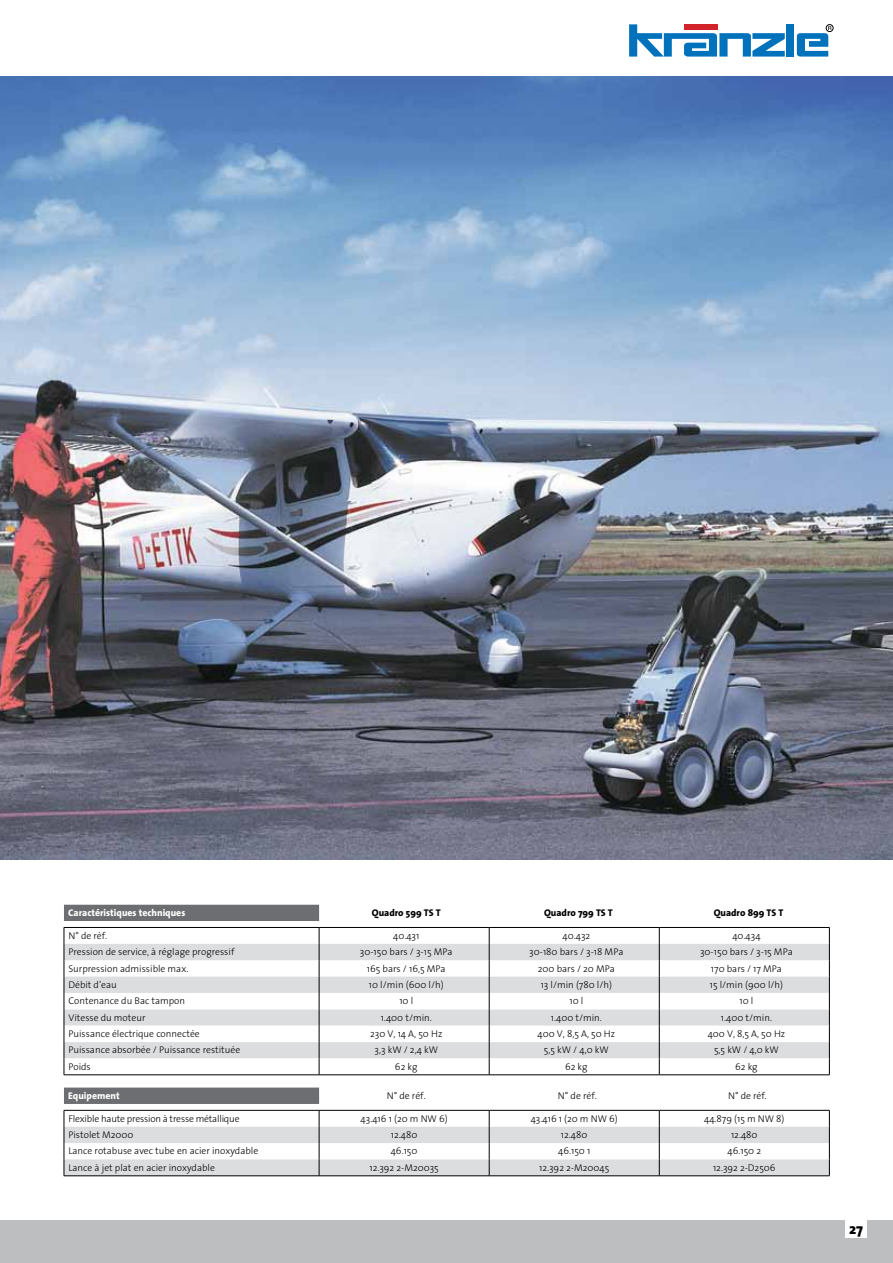
<style>
.page{position:relative;width:893px;height:1263px;background:#fff}
.page>*{position:absolute;margin:0;border:0;box-sizing:border-box;transform-origin:0 0}
.t1{font:800 15px "The Sans";color:#000}
.t2{font:300 9.75px "The Sans";color:#000}
.t3{font:300 9.75px "The Sans";letter-spacing:-.02em;color:#000}
.t4{font:800 9.75px "The Sans";color:#fff}
.t5{font:800 9.75px "The Sans";color:#000}
</style>
<div class="page">
<div style="left:0;top:1220px;width:893px;height:43px;background:#bcbec0"></div>
<div style="left:845px;top:1220px;width:22px;height:18px;background:#fff"></div>
<svg style="left:629px;top:24px;width:156px;height:33px"></svg>
<div style="left:786px;top:24px;width:8px;height:33px;background:#0072bc"></div>
<div style="left:826px;top:24px;width:7px;height:8px;border:1px solid #000;border-radius:50%"></div>
<svg style="left:797px;top:26px;width:34px;height:31px"></svg>
<img style="left:0;top:77px;width:893px;height:783px">
<div style="left:64px;top:905px;width:255px;height:16px;background:#6d6e71"></div>
<svg style="left:64px;top:1075px;width:765px;height:100px"></svg>
<svg style="left:64px;top:1111px;width:1px;height:64px"></svg>
<svg style="left:319px;top:1111px;width:1px;height:64px"></svg>
<svg style="left:489px;top:1111px;width:1px;height:64px"></svg>
<svg style="left:659px;top:1111px;width:1px;height:64px"></svg>
<svg style="left:829px;top:1111px;width:1px;height:64px"></svg>
<hr style="left:64px;top:1110px;width:255px;height:1px;background:#000">
<hr style="left:319px;top:1110px;width:170px;height:1px;background:#000">
<hr style="left:489px;top:1110px;width:170px;height:1px;background:#000">
<hr style="left:659px;top:1110px;width:171px;height:1px;background:#000">
<svg style="left:64px;top:927px;width:766px;height:148px"></svg>
<hr style="left:319px;top:927px;width:170px;height:1px;background:#000">
<hr style="left:489px;top:927px;width:170px;height:1px;background:#000">
<hr style="left:659px;top:927px;width:171px;height:1px;background:#000">
<hr style="left:64px;top:1175px;width:255px;height:1px;background:#000">
<hr style="left:319px;top:1175px;width:170px;height:1px;background:#000">
<hr style="left:489px;top:1175px;width:170px;height:1px;background:#000">
<hr style="left:659px;top:1175px;width:171px;height:1px;background:#000">
<p class="t4" style="left:68px;top:904px;width:119px">Caractéristiques techniques</p>
<p class="t5" style="left:372px;top:904px;width:70px">Quadro 599 TS T</p>
<p class="t5" style="left:544px;top:904px;width:70px">Quadro 799 TS T</p>
<p class="t5" style="left:714px;top:904px;width:71px">Quadro 899 TS T</p>
<p class="t2" style="left:68px;top:927px;width:40px">N° de réf.</p>
<p class="t2" style="left:393px;top:927px;width:28px">40.431</p>
<p class="t2" style="left:562px;top:927px;width:29px">40.432</p>
<p class="t2" style="left:732px;top:927px;width:30px">40.434</p>
<p class="t2" style="left:68px;top:944px;width:167px">Pression de service, à réglage progressif</p>
<p class="t2" style="left:360px;top:944px;width:94px">30-150 bars / 3-15 MPa</p>
<p class="t2" style="left:529px;top:944px;width:96px">30-180 bars / 3-18 MPa</p>
<p class="t2" style="left:700px;top:944px;width:94px">30-150 bars / 3-15 MPa</p>
<p class="t2" style="left:68px;top:960px;width:121px">Surpression admissible max.</p>
<p class="t2" style="left:367px;top:960px;width:80px">165 bars / 16,5 MPa</p>
<p class="t2" style="left:538px;top:960px;width:79px">200 bars / 20 MPa</p>
<p class="t2" style="left:711px;top:960px;width:73px">170 bars / 17 MPa</p>
<p class="t2" style="left:68px;top:977px;width:50px">Débit d’eau</p>
<p class="t2" style="left:369px;top:977px;width:76px">10 l/min (600 l/h)</p>
<p class="t2" style="left:541px;top:977px;width:73px">13 l/min (780 l/h)</p>
<p class="t2" style="left:710px;top:977px;width:75px">15 l/min (900 l/h)</p>
<p class="t2" style="left:68px;top:993px;width:118px">Contenance du Bac tampon</p>
<p class="t2" style="left:399px;top:993px;width:15px">10l</p>
<p class="t2" style="left:569px;top:993px;width:15px">10l</p>
<p class="t2" style="left:739px;top:993px;width:15px">10l</p>
<p class="t2" style="left:68px;top:1009px;width:79px">Vitesse du moteur</p>
<p class="t2" style="left:381px;top:1009px;width:53px">1.400 t/min.</p>
<p class="t2" style="left:551px;top:1009px;width:53px">1.400 t/min.</p>
<p class="t2" style="left:721px;top:1009px;width:53px">1.400 t/min.</p>
<p class="t2" style="left:68px;top:1026px;width:133px">Puissance électrique connectée</p>
<p class="t2" style="left:370px;top:1026px;width:74px">230 V, 14 A, 50 Hz</p>
<p class="t2" style="left:538px;top:1026px;width:79px">400 V, 8,5 A, 50 Hz</p>
<p class="t2" style="left:708px;top:1026px;width:79px">400 V, 8,5 A, 50 Hz</p>
<p class="t2" style="left:68px;top:1042px;width:173px">Puissance absorbée / Puissance restituée</p>
<p class="t2" style="left:375px;top:1042px;width:65px">3,3 kW / 2,4 kW</p>
<p class="t2" style="left:544px;top:1042px;width:66px">5,5 kW / 4,0 kW</p>
<p class="t2" style="left:714px;top:1042px;width:66px">5,5 kW / 4,0 kW</p>
<p class="t2" style="left:68px;top:1058px;width:24px">Poids</p>
<p class="t2" style="left:395px;top:1058px;width:24px">62 kg</p>
<p class="t2" style="left:565px;top:1058px;width:24px">62 kg</p>
<p class="t2" style="left:735px;top:1058px;width:24px">62 kg</p>
<p class="t4" style="left:68px;top:1087px;width:53px">Equipement</p>
<p class="t2" style="left:387px;top:1087px;width:40px">N° de réf.</p>
<p class="t2" style="left:558px;top:1087px;width:40px">N° de réf.</p>
<p class="t2" style="left:728px;top:1087px;width:40px">N° de réf.</p>
<p class="t3" style="left:68px;top:1110px;width:173px">Flexible haute pression à tresse métallique</p>
<p class="t2" style="left:361px;top:1110px;width:89px">43.416 1 (20 m NW 6)</p>
<p class="t2" style="left:531px;top:1110px;width:89px">43.416 1 (20 m NW 6)</p>
<p class="t2" style="left:704px;top:1110px;width:82px">44.879 (15 m NW 8)</p>
<p class="t2" style="left:68px;top:1127px;width:67px">Pistolet M2000</p>
<p class="t2" style="left:391px;top:1127px;width:28px">12.480</p>
<p class="t2" style="left:561px;top:1127px;width:28px">12.480</p>
<p class="t2" style="left:731px;top:1127px;width:28px">12.480</p>
<p class="t2" style="left:68px;top:1143px;width:191px">Lance rotabuse avec tube en acier inoxydable</p>
<p class="t2" style="left:391px;top:1143px;width:28px">46.150</p>
<p class="t2" style="left:558px;top:1143px;width:34px">46.150 1</p>
<p class="t2" style="left:727px;top:1143px;width:35px">46.150 2</p>
<p class="t2" style="left:68px;top:1159px;width:148px">Lance à jet plat en acier inoxydable</p>
<p class="t2" style="left:369px;top:1159px;width:71px">12.392 2-M20035</p>
<p class="t2" style="left:539px;top:1159px;width:72px">12.392 2-M20045</p>
<p class="t2" style="left:713px;top:1159px;width:64px">12.392 2-D2506</p>
<p class="t1" style="left:849px;top:1216px;width:16px">27</p>
</div>
